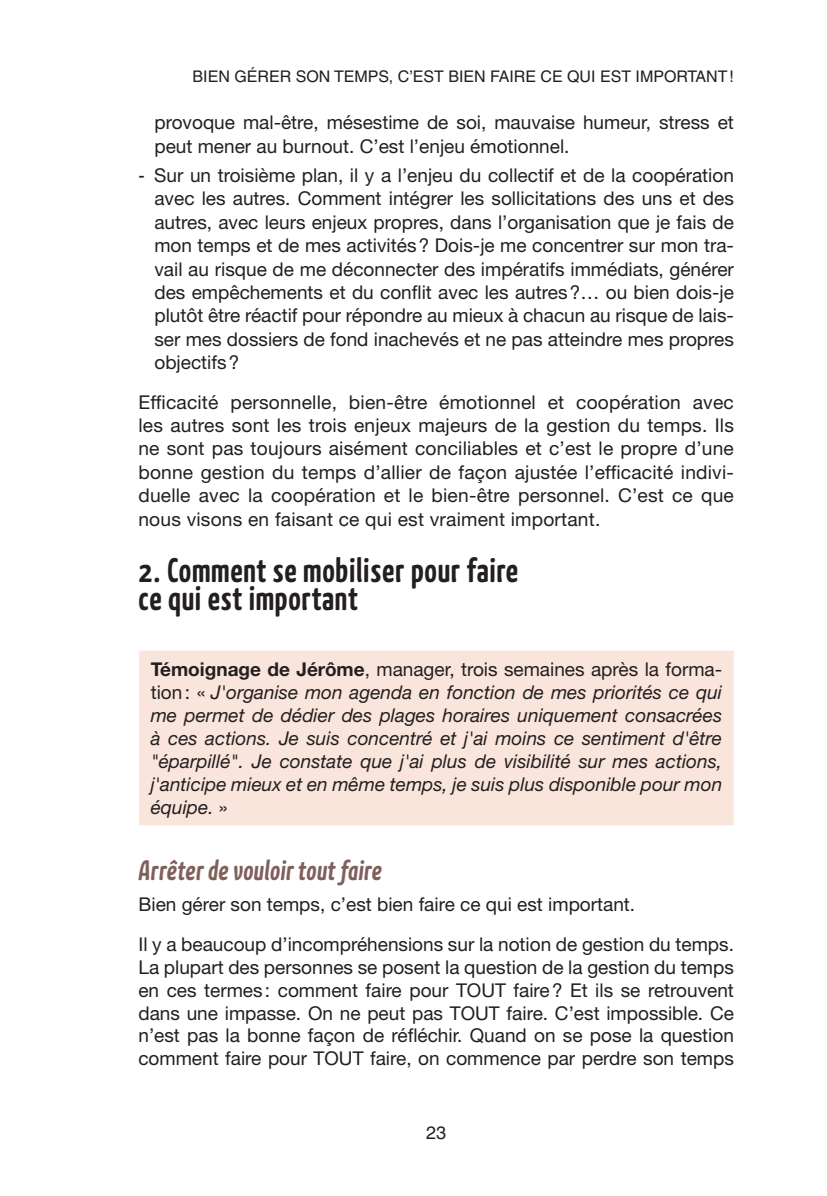
<style>
.page{position:relative;width:827px;height:1196px;background:#fff}
.page>*{position:absolute;margin:0;border:0;box-sizing:border-box;transform-origin:0 0}
._02-Sous-titre_CHAPITRE___section{font:700 34px/28px "Kava Pro";letter-spacing:.02em;color:#231f20}
._03-Titre_Texte_courant__Gras{font:italic 700 28px "Kava Pro";letter-spacing:.02em;color:#80605b}
.Texte_courant{font:19px/23.4px "Helvetica Neue LT Std";color:#231f20;text-align:justify}
.Texte_encadré{font:italic 19px/23px "Helvetica Neue LT Std";color:#231f20;text-align:justify}
.t1{font:18px "Helvetica";color:#231f20}
.t2{font:16px "Helvetica";color:#231f20}
.s1{font-family:"Helvetica"}
.s2{font-weight:700;font-style:normal}
.s3{font-style:normal}
</style>
<div class="page">
<div style="left:139px;top:650px;width:595px;height:175px;background:#f9e5db"></div>
<p class="t2" style="left:193px;top:67px;width:543px">BIEN GÉRER SON TEMPS, C’EST BIEN FAIRE CE QUI EST IMPORTANT!</p>
<p class="Texte_courant" style="left:154px;top:111px;width:581px">provoque mal-être, mésestime de soi, mauvaise humeur, stress et peut mener au burnout. C’est l’enjeu émotionnel.</p>
<p class="Texte_courant" style="left:154px;top:163px;width:581px;text-indent:-16px"><span class="s1">-</span> Sur un troisième plan, il y a l’enjeu du collectif et de la coopération avec les autres. Comment intégrer les sollicitations des uns et des autres, avec leurs enjeux propres, dans l’organisation que je fais de mon temps et de mes activités? Dois-je me concentrer sur mon tra&shy;vail au risque de me déconnecter des impératifs immédiats, générer des empêchements et du conflit avec les autres?… ou bien dois-je plutôt être réactif pour répondre au mieux à chacun au risque de lais&shy;ser mes dossiers de fond inachevés et ne pas atteindre mes propres objectifs?</p>
<p class="Texte_courant" style="left:138px;top:390px;width:597px">Efficacité personnelle, bien-être émotionnel et coopération avec les autres sont les trois enjeux majeurs de la gestion du temps. Ils ne sont pas toujours aisément conciliables et c’est le propre d’une bonne gestion du temps d’allier de façon ajustée l’efficacité indivi&shy;duelle avec la coopération et le bien-être personnel. C’est ce que nous visons en faisant ce qui est vraiment important.</p>
<p class="_02-Sous-titre_CHAPITRE___section" style="left:138px;top:555px;width:381px">2. Comment se mobiliser pour faire ce qui est important</p>
<p class="Texte_encadré" style="left:151px;top:657px;width:573px"><span class="s2">Témoignage de Jérôme</span><span class="s3">, manager, trois semaines après la forma&shy;tion: «</span> J'organise mon agenda en fonction de mes priorités ce qui me permet de dédier des plages horaires uniquement consacrées à ces actions. Je suis concentré et j'ai moins ce sentiment d'être "éparpillé". Je constate que j'ai plus de visibilité sur mes actions, j'anticipe mieux et en même temps, je suis plus disponible pour mon équipe. <span class="s3">»</span></p>
<p class="_03-Titre_Texte_courant__Gras" style="left:138px;top:852px;width:245px">Arrêter de vouloir tout faire</p>
<p class="Texte_courant" style="left:138px;top:891px;width:498px">Bien gérer son temps, c’est bien faire ce qui est important.</p>
<p class="Texte_courant" style="left:138px;top:932px;width:597px;line-height:22.6px">Il y a beaucoup d’incompréhensions sur la notion de gestion du temps.<br>La plupart des personnes se posent la question de la gestion du temps en ces termes: comment faire pour TOUT faire? Et ils se retrouvent dans une impasse. On ne peut pas TOUT faire. C’est impossible. Ce n’est pas la bonne façon de réfléchir. Quand on se pose la question comment faire pour TOUT faire, on commence par perdre son temps</p>
<p class="t1" style="left:426px;top:1121px;width:22px">23</p>
</div>
